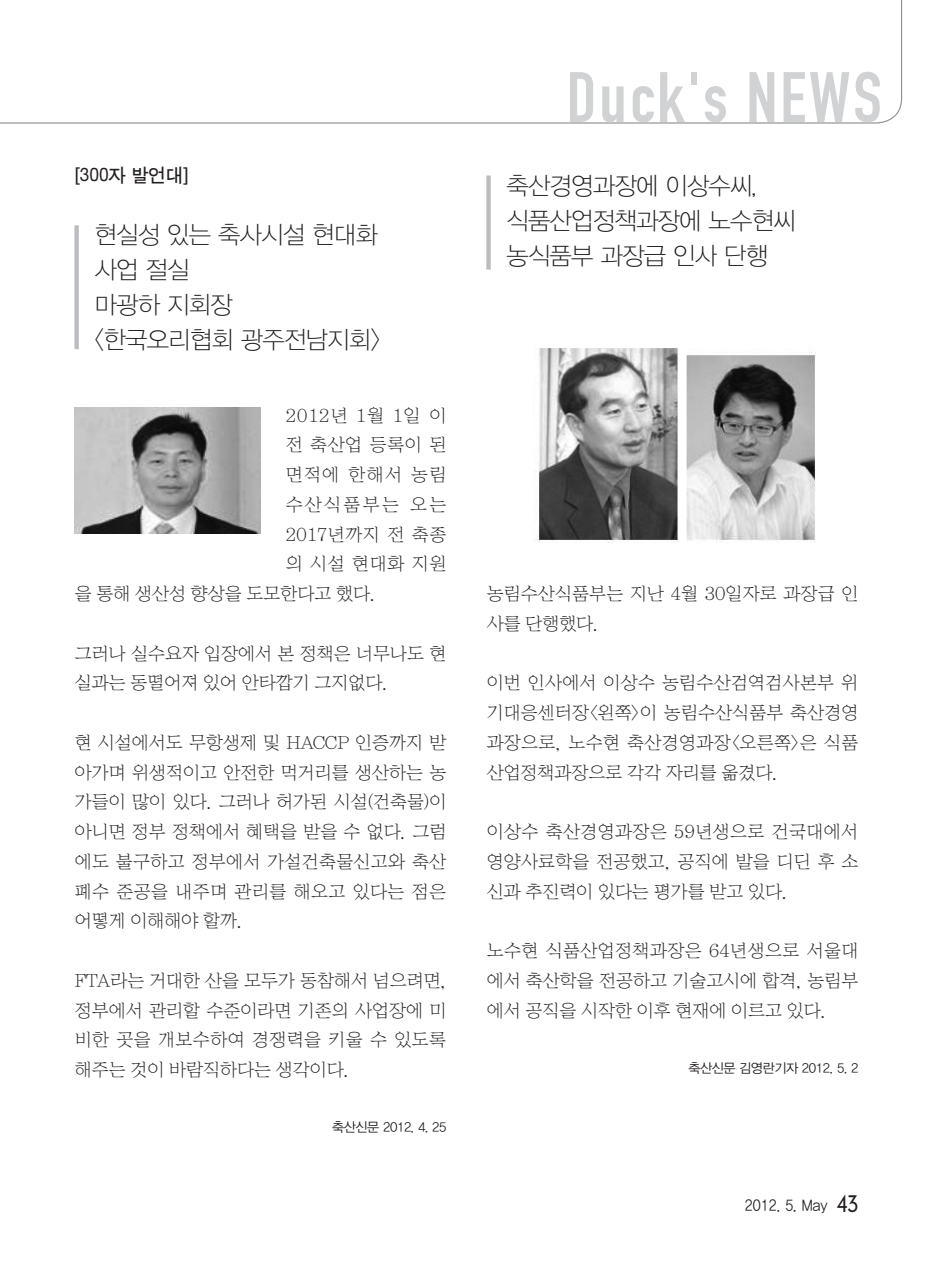
<style>
.page{position:relative;width:933px;height:1275px;background:#fff}
.page>*{position:absolute;margin:0;border:0;box-sizing:border-box;transform-origin:0 0}
.t1{font:70px "DIN Engschrift Std";letter-spacing:.04em;color:#d1d2d4}
.t2{font:24.5px "YDIYGO310";letter-spacing:-.03em;color:#231f20}
.t3{font:19.25px "Sand Tg";color:#231f20}
.t4{font:17.5px/29.8px "YDIY Sin";letter-spacing:-.025em;color:#231f20;text-align:justify}
.t5{font:17.5px "YDIY Sin";letter-spacing:.04em;color:#231f20}
.t6{font:17.5px "YDIY Sin";color:#231f20}
.t7{font:17.5px "YDIY Sin";letter-spacing:.1em;color:#231f20}
.t8{font:15.75px "YDIYGO320";color:#231f20;scale:.9 1}
.t9{font:13.12px "YDIYGO320";letter-spacing:-.03em;color:#231f20}
.s1{font-family:"DIN Neuzeit Grotesk Std";font-weight:300;font-size:22.75px}
</style>
<div class="page">
<svg style="left:0;top:0;width:902px;height:124px"></svg>
<div style="left:74px;top:225px;width:5px;height:124px;background:#bcbdc0"></div>
<div style="left:486px;top:175px;width:5px;height:95px;background:#bcbdc0"></div>
<img style="left:74px;top:408px;width:186px;height:125px">
<img style="left:533px;top:348px;width:283px;height:195px">
<p class="t3" style="left:74px;top:166px;width:116px">[300자 발언대]</p>
<p class="t2" style="left:95px;top:222px;width:285px">현실성 있는 축사시설 현대화</p>
<p class="t2" style="left:95px;top:257px;width:96px">사업 절실</p>
<p class="t2" style="left:95px;top:292px;width:140px">마광하 지회장</p>
<p class="t2" style="left:95px;top:327px;width:287px">&lt;한국오리협회 광주전남지회&gt;</p>
<p class="t5" style="left:285px;top:406px;width:163px">2012년 1월 1일 이</p>
<p class="t4" style="left:285px;top:431px;width:163px">전 축산업 등록이 된</p>
<p class="t4" style="left:285px;top:460px;width:163px">면적에 한해서 농림</p>
<p class="t7" style="left:285px;top:495px;width:163px">수산식품부는 오는</p>
<p class="t6" style="left:285px;top:525px;width:163px">2017년까지 전 축종</p>
<p class="t4" style="left:285px;top:550px;width:163px">의 시설 현대화 지원</p>
<p class="t4" style="left:74px;top:579px;width:303px">을 통해 생산성 향상을 도모한다고 했다.</p>
<p class="t4" style="left:74px;top:639px;width:374px">그러나 실수요자 입장에서 본 정책은 너무나도 현 실과는 동떨어져 있어 안타깝기 그지없다.</p>
<p class="t4" style="left:74px;top:728px;width:374px">현 시설에서도 무항생제 및 HACCP 인증까지 받 아가며 위생적이고 안전한 먹거리를 생산하는 농 가들이 많이 있다. 그러나 허가된 시설(건축물)이 아니면 정부 정책에서 혜택을 받을 수 없다. 그럼 에도 불구하고 정부에서 가설건축물신고와 축산 폐수 준공을 내주며 관리를 해오고 있다는 점은 어떻게 이해해야 할까.</p>
<p class="t4" style="left:74px;top:966px;width:374px">FTA라는 거대한 산을 모두가 동참해서 넘으려면, 정부에서 관리할 수준이라면 기존의 사업장에 미 비한 곳을 개보수하여 경쟁력을 키울 수 있도록 해주는 것이 바람직하다는 생각이다.</p>
<p class="t9" style="left:332px;top:1120px;width:116px">축산신문 2012. 4. 25</p>
<p class="t1" style="left:566px;top:56px;width:316px">Duck's NEWS</p>
<p class="t2" style="left:506px;top:172px;width:252px">축산경영과장에 이상수씨,</p>
<p class="t2" style="left:506px;top:207px;width:291px">식품산업정책과장에 노수현씨</p>
<p class="t2" style="left:506px;top:242px;width:263px">농식품부 과장급 인사 단행</p>
<p class="t4" style="left:486px;top:579px;width:374px">농림수산식품부는 지난 4월 30일자로 과장급 인 사를 단행했다.</p>
<p class="t4" style="left:486px;top:669px;width:374px">이번 인사에서 이상수 농림수산검역검사본부 위 기대응센터장&lt;왼쪽&gt;이 농림수산식품부 축산경영 과장으로, 노수현 축산경영과장&lt;오른쪽&gt;은 식품 산업정책과장으로 각각 자리를 옮겼다.</p>
<p class="t4" style="left:486px;top:817px;width:374px">이상수 축산경영과장은 59년생으로 건국대에서 영양사료학을 전공했고, 공직에 발을 디딘 후 소 신과 추진력이 있다는 평가를 받고 있다.</p>
<p class="t4" style="left:486px;top:936px;width:374px">노수현 식품산업정책과장은 64년생으로 서울대 에서 축산학을 전공하고 기술고시에 합격, 농림부 에서 공직을 시작한 이후 현재에 이르고 있다.</p>
<p class="t9" style="left:688px;top:1061px;width:172px">축산신문 김영란기자 2012. 5. 2</p>
<p class="t8" style="left:745px;top:1196px;width:128px">2012. 5. May <span class="s1">43</span></p>
</div>
